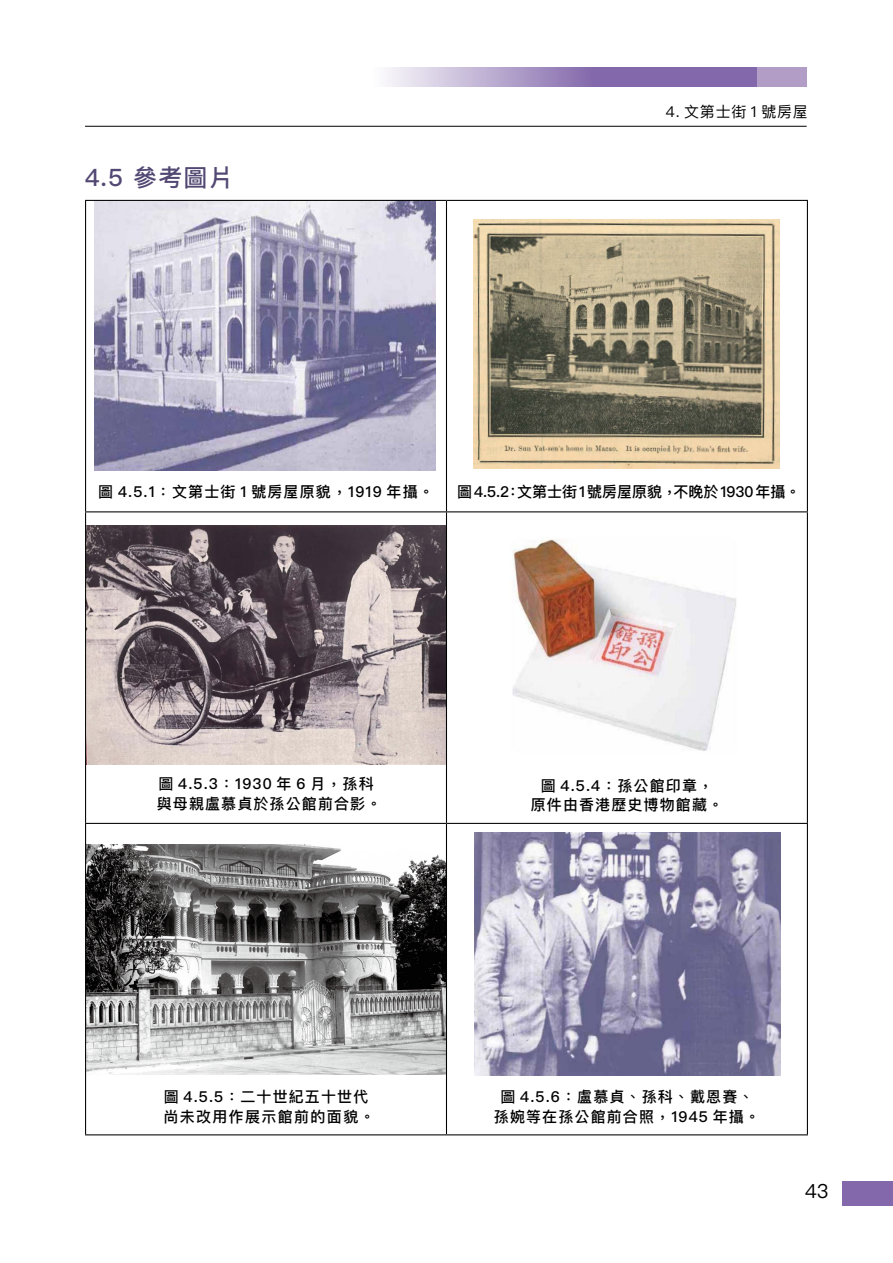
<style>
.page{position:relative;width:893px;height:1263px;background:#fff}
.page>*{position:absolute;margin:0;border:0;box-sizing:border-box;transform-origin:0 0}
.t1{font:500 24px "Ping Fang TC";color:#534873}
.t2{font:19.5px "Ping Fang TC";color:#000}
.t3{font:500 15px/19.5px "Ping Fang TC";letter-spacing:.075em;color:#000}
.t4{font:500 15px "Ping Fang TC";color:#000}
.t5{font:15px "Ping Fang TC";letter-spacing:.05em;color:#000}
</style>
<div class="page">
<svg style="left:386px;top:67px;width:371px;height:20px;background:#a38fc0"></svg>
<div style="left:842px;top:1182px;width:51px;height:24px;background:#8368ab"></div>
<hr style="left:85px;top:126px;width:722px;height:1px;background:#000">
<div style="left:757px;top:67px;width:50px;height:20px;background:#b19dc6"></div>
<img style="left:86px;top:844px;width:360px;height:230px">
<img style="left:512px;top:539px;width:224px;height:212px">
<img style="left:86px;top:525px;width:360px;height:239px">
<img style="left:95px;top:201px;width:341px;height:270px">
<hr style="left:85px;top:200px;width:361px;height:1px;background:#000">
<hr style="left:85px;top:201px;width:1px;height:310px;background:#000">
<hr style="left:446px;top:200px;width:362px;height:1px;background:#000">
<hr style="left:446px;top:201px;width:1px;height:310px;background:#000">
<hr style="left:807px;top:201px;width:1px;height:310px;background:#000">
<hr style="left:85px;top:511px;width:361px;height:1px;background:#000">
<hr style="left:85px;top:512px;width:1px;height:311px;background:#000">
<hr style="left:446px;top:511px;width:362px;height:1px;background:#000">
<hr style="left:446px;top:512px;width:1px;height:311px;background:#000">
<hr style="left:807px;top:512px;width:1px;height:311px;background:#000">
<hr style="left:85px;top:823px;width:361px;height:1px;background:#000">
<hr style="left:85px;top:824px;width:1px;height:310px;background:#000">
<hr style="left:446px;top:823px;width:362px;height:1px;background:#000">
<hr style="left:446px;top:824px;width:1px;height:310px;background:#000">
<hr style="left:807px;top:824px;width:1px;height:310px;background:#000">
<hr style="left:85px;top:1134px;width:361px;height:1px;background:#000">
<hr style="left:446px;top:1134px;width:362px;height:1px;background:#000">
<img style="left:474px;top:832px;width:306px;height:243px">
<img style="left:473px;top:219px;width:306px;height:250px">
<h1 class="t1" style="left:85px;top:163px;width:149px">4.5 參考圖片</h1>
<p class="t5" style="left:666px;top:102px;width:143px">4. 文第士街 1 號房屋</p>
<p class="t3" style="left:98px;top:482px;width:337px">圖 4.5.1：文第士街 1 號房屋原貌，1919 年攝。</p>
<p class="t4" style="left:457px;top:483px;width:345px">圖4.5.2：文第士街1號房屋原貌，不晚於1930年攝。</p>
<p class="t3" style="left:157px;top:774px;width:226px">圖 4.5.3：1930 年 6 月，孫科與母親盧慕貞於孫公館前合影。</p>
<p class="t3" style="left:531px;top:776px;width:194px;text-align:center">圖 4.5.4：孫公館印章，<br>原件由香港歷史博物館藏。</p>
<p class="t3" style="left:163px;top:1087px;width:213px">圖 4.5.5：二十世紀五十世代尚未改用作展示館前的面貌。</p>
<p class="t3" style="left:494px;top:1087px;width:267px;text-align:center">圖 4.5.6：盧慕貞、孫科、戴恩賽、孫婉等在孫公館前合照，1945 年攝。</p>
<h2 class="t2" style="left:805px;top:1179px;width:25px">43</h2>
</div>
